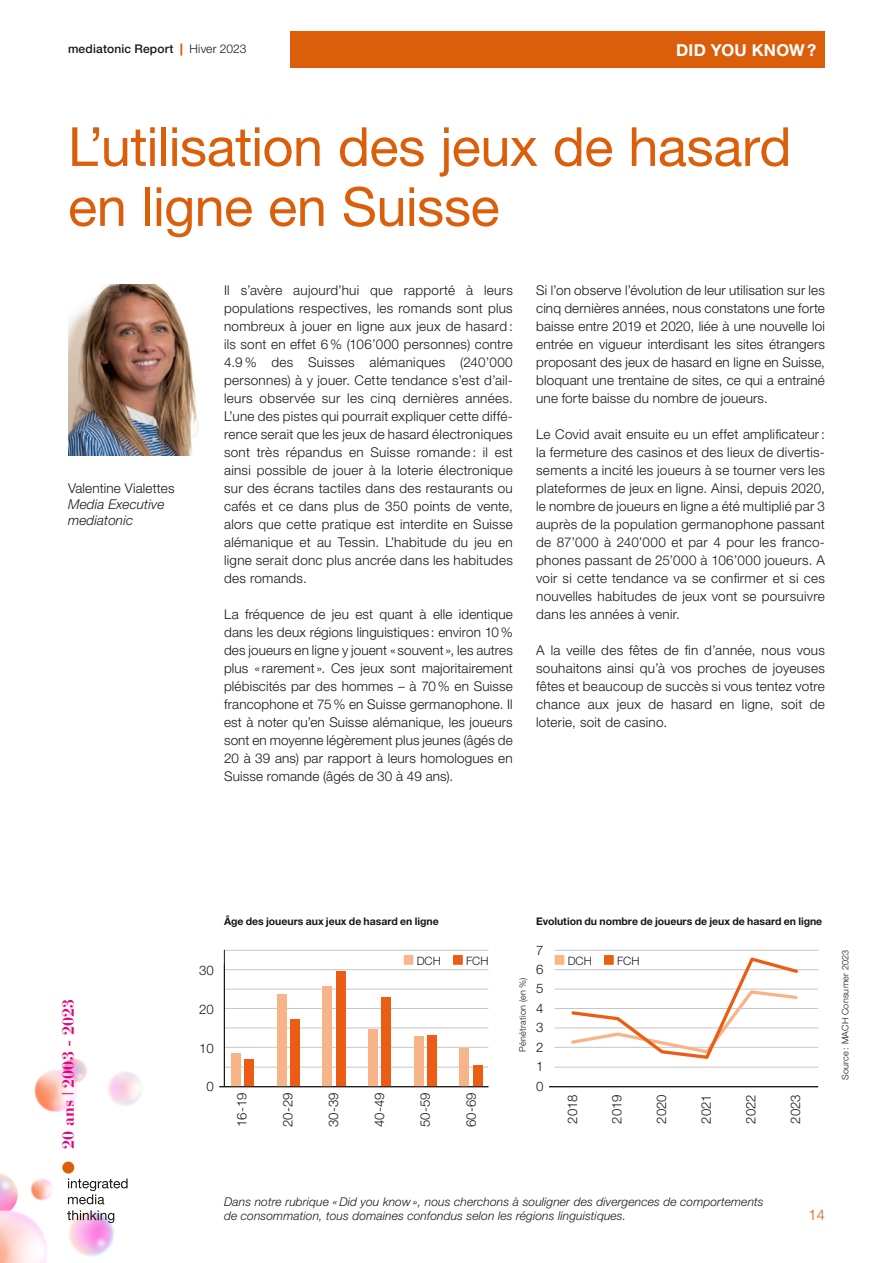
<style>
.page{position:relative;width:893px;height:1263px;background:#fff}
.page>*{position:absolute;margin:0;border:0;box-sizing:border-box;transform-origin:0 0}
.t1{font:54px/60px "Helvetica Neue LT Std";letter-spacing:-.01em;color:#db5e0b}
.t2{font:700 16.5px "Helvetica Neue LT Std";letter-spacing:.015em;color:#fff}
.t3{font:700 16.2px "Bauer Bodoni Std";letter-spacing:.015em;color:#e5007c}
.t4{font:300 14.7px "Helvetica Neue LT Std";color:#db5e0b}
.t5{font:300 13.5px/18px "Helvetica Neue LT Std";letter-spacing:.015em;color:#181716;text-align:justify}
.t6{font:italic 300 13.5px/16.2px "Helvetica Neue LT Std";letter-spacing:.01em;color:#181716}
.t7{font:300 13.2px "Helvetica Neue LT Std";color:#181716}
.t8{font:italic 300 12px/14.4px "Helvetica Neue LT Std";letter-spacing:.01em;color:#181716}
.t9{font:500 12px "Helvetica Neue LT Std";letter-spacing:.015em;color:#181716}
.t10{font:300 11.55px "Helvetica Neue LT Std";color:#181716}
.t11{font:700 10.5px "Helvetica Neue LT Std";letter-spacing:-.005em;color:#181716}
.t12{font:300 9px "Helvetica Neue LT Std";letter-spacing:.035em;color:#181716}
.s1{font-weight:800;color:#db5e0b}
.s2{font-weight:300}
</style>
<div class="page">
<img style="left:77px;top:1204px;width:38px;height:52px">
<img style="left:34px;top:1058px;width:102px;height:54px">
<img style="left:0;top:1180px;width:77px;height:83px">
<img style="left:1px;top:1164px;width:81px;height:66px">
<div style="left:62px;top:1161px;width:12px;height:12px;background:#db5e0b;border-radius:50%"></div>
<svg style="left:67px;top:1210px;width:47px;height:13px"></svg>
<svg style="left:68px;top:1178px;width:60px;height:26px"></svg>
<img style="left:68px;top:285px;width:131px;height:171px">
<div style="left:290px;top:32px;width:535px;height:36px;background:#db5e0b"></div>
<hr style="left:225px;top:1047px;width:263px;height:1px;background:#c5c6c6">
<hr style="left:225px;top:1028px;width:263px;height:1px;background:#c5c6c6">
<hr style="left:225px;top:1008px;width:263px;height:1px;background:#c5c6c6">
<hr style="left:225px;top:989px;width:263px;height:1px;background:#c5c6c6">
<hr style="left:225px;top:969px;width:263px;height:1px;background:#c5c6c6">
<hr style="left:225px;top:950px;width:263px;height:1px;background:#c5c6c6">
<hr style="left:225px;top:1067px;width:263px;height:1px;background:#c5c6c6">
<hr style="left:224px;top:950px;width:1px;height:137px;background:#181716">
<div style="left:231px;top:1053px;width:9px;height:34px;background:#f7b489"></div>
<div style="left:245px;top:1059px;width:9px;height:28px;background:#eb5d14"></div>
<div style="left:277px;top:994px;width:9px;height:93px;background:#f7b489"></div>
<div style="left:290px;top:1019px;width:10px;height:68px;background:#eb5d14"></div>
<div style="left:369px;top:1029px;width:9px;height:58px;background:#f7b489"></div>
<div style="left:382px;top:997px;width:9px;height:90px;background:#eb5d14"></div>
<div style="left:414px;top:1036px;width:9px;height:51px;background:#f7b489"></div>
<div style="left:427px;top:1035px;width:9px;height:52px;background:#eb5d14"></div>
<div style="left:460px;top:1048px;width:9px;height:39px;background:#f7b489"></div>
<div style="left:473px;top:1065px;width:9px;height:22px;background:#eb5d14"></div>
<div style="left:323px;top:986px;width:9px;height:101px;background:#f7b489"></div>
<div style="left:336px;top:971px;width:9px;height:116px;background:#eb5d14"></div>
<hr style="left:219px;top:1086px;width:269px;height:1px;background:#181716">
<div style="left:404px;top:955px;width:9px;height:9px;background:#f8b68b"></div>
<div style="left:453px;top:955px;width:10px;height:9px;background:#eb5d14"></div>
<hr style="left:554px;top:1047px;width:264px;height:1px;background:#c5c6c6">
<hr style="left:554px;top:1028px;width:264px;height:1px;background:#c5c6c6">
<hr style="left:554px;top:1008px;width:264px;height:1px;background:#c5c6c6">
<hr style="left:554px;top:989px;width:264px;height:1px;background:#c5c6c6">
<hr style="left:554px;top:969px;width:264px;height:1px;background:#c5c6c6">
<hr style="left:554px;top:950px;width:264px;height:1px;background:#c5c6c6">
<hr style="left:554px;top:1067px;width:264px;height:1px;background:#c5c6c6">
<hr style="left:549px;top:1086px;width:269px;height:1px;background:#181716">
<div style="left:555px;top:955px;width:9px;height:9px;background:#f8b68b"></div>
<svg style="left:569px;top:955px;width:231px;height:104px"></svg>
<p class="t9" style="left:68px;top:42px;width:180px">mediatonic Report <span class="s1">|</span> <span class="s2">Hiver 2023</span></p>
<p class="t2" style="left:676px;top:40px;width:142px">DID YOU KNOW?</p>
<h1 class="t1" style="left:68px;top:116px;width:725px">L’utilisation des jeux de hasard en ligne en Suisse</h1>
<p class="t5" style="left:68px;top:479px;width:108px">Valentine Vialettes</p>
<p class="t6" style="left:68px;top:496px;width:98px">Media Executive mediatonic</p>
<p class="t5" style="left:224px;top:280px;width:290px">Il s’avère aujourd’hui que rapporté à leurs populations respectives, les romands sont plus nombreux à jouer en ligne aux jeux de hasard : ils sont en effet 6% (106’000 personnes) contre 4.9% des Suisses alémaniques (240’000 personnes) à y jouer. Cette tendance s’est d’ail&shy;leurs observée sur les cinq dernières années.<br>L’une des pistes qui pourrait expliquer cette diffé&shy;rence serait que les jeux de hasard électroniques sont très répandus en Suisse romande : il est ainsi possible de jouer à la loterie électronique sur des écrans tactiles dans des restaurants ou cafés et ce dans plus de 350 points de vente, alors que cette pratique est interdite en Suisse alémanique et au Tessin. L’habitude du jeu en ligne serait donc plus ancrée dans les habitudes des romands.</p>
<p class="t5" style="left:224px;top:604px;width:290px">La fréquence de jeu est quant à elle identique dans les deux régions linguistiques : environ 10% des joueurs en ligne y jouent «souvent », les autres plus « rarement ». Ces jeux sont majoritairement plébiscités par des hommes – à 70% en Suisse francophone et 75% en Suisse germanophone. Il est à noter qu’en Suisse alémanique, les joueurs sont en moyenne légèrement plus jeunes (âgés de 20 à 39 ans) par rapport à leurs homologues en Suisse romande (âgés de 30 à 49 ans).</p>
<p class="t5" style="left:536px;top:280px;width:290px">Si l’on observe l’évolution de leur utilisation sur les cinq dernières années, nous constatons une forte baisse entre 2019 et 2020, liée à une nouvelle loi entrée en vigueur interdisant les sites étrangers proposant des jeux de hasard en ligne en Suisse, bloquant une trentaine de sites, ce qui a entrainé une forte baisse du nombre de joueurs.</p>
<p class="t5" style="left:536px;top:424px;width:290px">Le Covid avait ensuite eu un effet amplificateur: la fermeture des casinos et des lieux de divertis&shy;sements a incité les joueurs à se tourner vers les plateformes de jeux en ligne. Ainsi, depuis 2020, le nombre de joueurs en ligne a été multiplié par 3 auprès de la population germanophone passant de 87’000 à 240’000 et par 4 pour les franco&shy;phones passant de 25’000 à 106’000 joueurs. A voir si cette tendance va se confirmer et si ces nouvelles habitudes de jeux vont se poursuivre dans les années à venir.</p>
<p class="t5" style="left:536px;top:640px;width:290px">A la veille des fêtes de fin d’année, nous vous souhaitons ainsi qu’à vos proches de joyeuses fêtes et beaucoup de succès si vous tentez votre chance aux jeux de hasard en ligne, soit de loterie, soit de casino.</p>
<p class="t3" style="left:59px;top:1149px;width:152px;rotate:-90deg">20 ans <sup>|</sup> 2003 - 2023</p>
<p class="t11" style="left:224px;top:914px;width:216px">Âge des joueurs aux jeux de hasard en ligne</p>
<p class="t11" style="left:536px;top:914px;width:288px">Evolution du nombre de joueurs de jeux de hasard en ligne</p>
<p class="t7" style="left:199px;top:962px;width:16px">30</p>
<p class="t7" style="left:199px;top:1001px;width:16px">20</p>
<p class="t7" style="left:199px;top:1040px;width:16px">10</p>
<p class="t7" style="left:206px;top:1078px;width:9px">0</p>
<p class="t7" style="left:536px;top:942px;width:9px">7</p>
<p class="t10" style="left:568px;top:953px;width:26px">DCH</p>
<p class="t12" style="left:840px;top:1080px;width:132px;rotate:-90deg">Source: MACH Consumer 2023</p>
<p class="t10" style="left:417px;top:953px;width:73px">DCH FCHFCH</p>
<p class="t10" style="left:588px;top:953px;width:73px">DCH FCHFCH</p>
<p class="t7" style="left:536px;top:961px;width:9px">6</p>
<p class="t12" style="left:517px;top:1052px;width:76px;rotate:-90deg">Pénétration (en %)</p>
<p class="t7" style="left:536px;top:981px;width:9px">5</p>
<p class="t7" style="left:536px;top:1000px;width:9px">4</p>
<p class="t7" style="left:536px;top:1020px;width:9px">3</p>
<p class="t7" style="left:536px;top:1039px;width:9px">2</p>
<p class="t7" style="left:536px;top:1058px;width:9px">1</p>
<p class="t7" style="left:536px;top:1078px;width:9px">0</p>
<p class="t7" style="left:234px;top:1127px;width:36px;rotate:-90deg">16-19</p>
<p class="t7" style="left:280px;top:1127px;width:36px;rotate:-90deg">20-29</p>
<p class="t7" style="left:325px;top:1127px;width:36px;rotate:-90deg">30-39</p>
<p class="t7" style="left:371px;top:1127px;width:36px;rotate:-90deg">40-49</p>
<p class="t7" style="left:417px;top:1127px;width:36px;rotate:-90deg">50-59</p>
<p class="t7" style="left:463px;top:1127px;width:36px;rotate:-90deg">60-69</p>
<p class="t7" style="left:564px;top:1124px;width:31px;rotate:-90deg">2018</p>
<p class="t7" style="left:609px;top:1124px;width:31px;rotate:-90deg">2019</p>
<p class="t7" style="left:653px;top:1124px;width:31px;rotate:-90deg">2020</p>
<p class="t7" style="left:698px;top:1124px;width:31px;rotate:-90deg">2021</p>
<p class="t7" style="left:743px;top:1124px;width:31px;rotate:-90deg">2022</p>
<p class="t7" style="left:787px;top:1124px;width:31px;rotate:-90deg">2023</p>
<p class="t8" style="left:224px;top:1194px;width:541px">Dans notre rubrique «Did you know», nous cherchons à souligner des divergences de comportements de consommation, tous domaines confondus selon les régions linguistiques.</p>
<p class="t4" style="left:809px;top:1206px;width:18px">14</p>
</div>
